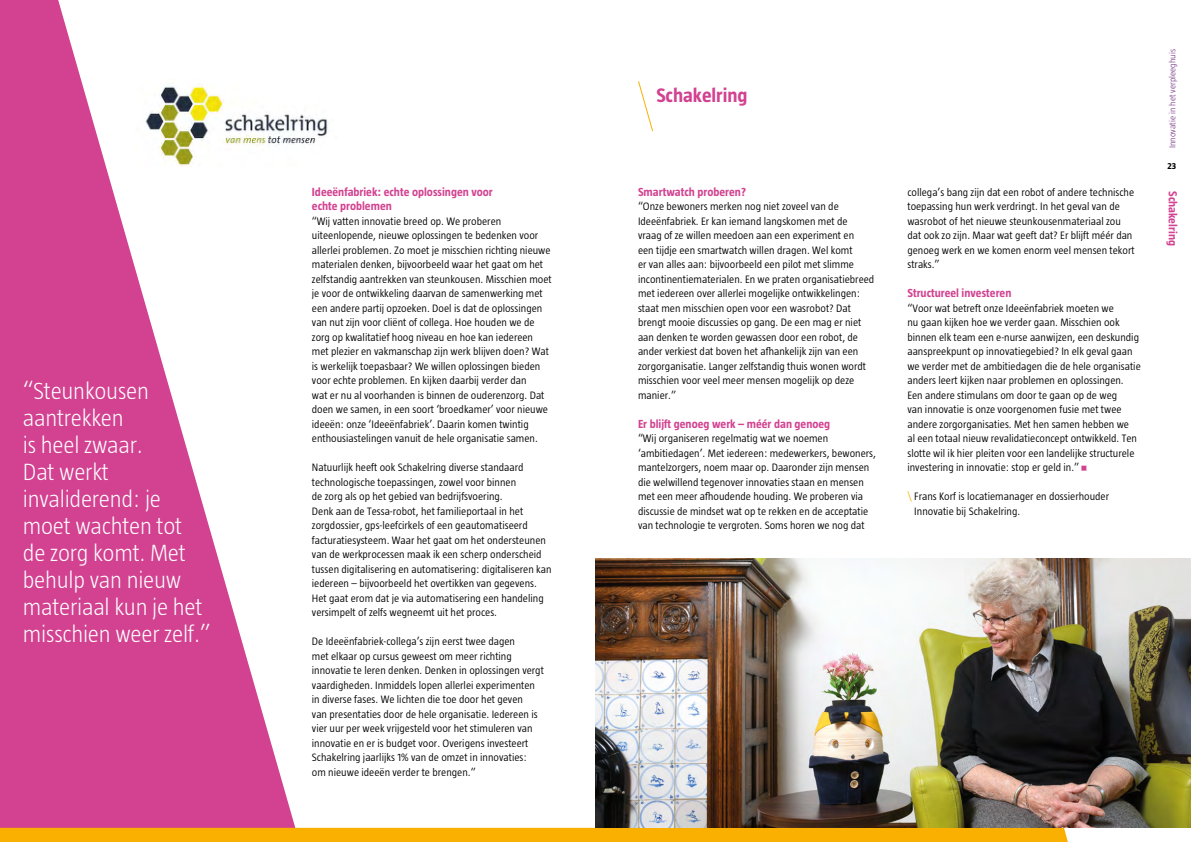
<style>
.page{position:relative;width:1191px;height:842px;background:#fff}
.page>*{position:absolute;margin:0;border:0;box-sizing:border-box;transform-origin:0 0}
.Quote_Klein{font:300 24px/27px "Taz";letter-spacing:-.01em;color:#fff}
.Organisatie{font:700 20px "Taz";color:#d24291}
.Kopje{font:700 12px/14.5px "Taz";color:#d24291}
.Brood{font:300 11px/14.5px "Taz";color:#000}
.t1{font:300 9px "Taz";color:#681f79}
.t2{font:700 9px "Taz";color:#000}
.s1{font-family:"ASD Formfont";font-weight:400;color:#d24291}
.s2{color:#f9b000}
</style>
<div class="page">
<div style="left:0;top:0;width:312px;height:842px;background:#d24291"></div>
<svg style="left:56px;top:0;width:539px;height:828px"></svg>
<div style="left:0;top:828px;width:1068px;height:14px;background:#f9b000"></div>
<svg style="left:638px;top:81px;width:15px;height:51px"></svg>
<img style="left:134px;top:80px;width:203px;height:86px">
<img style="left:595px;top:558px;width:596px;height:270px">
<p class="Quote_Klein" style="left:23px;top:377px;width:189px">“Steunkousen aantrekken<br>is heel zwaar.<br>Dat werkt invaliderend: je moet wachten tot de zorg komt. Met behulp van nieuw materiaal kun je het misschien weer zelf.”</p>
<p class="Kopje" style="left:312px;top:184px;width:182px">Ideeënfabriek: echte oplossingen voor echte problemen</p>
<p class="Brood" style="left:312px;top:213px;width:241px">“Wij vatten innovatie breed op. We proberen uiteenlopende, nieuwe oplossingen te bedenken voor allerlei problemen. Zo moet je misschien richting nieuwe materialen denken, bijvoorbeeld waar het gaat om het zelfstandig aantrekken van steunkousen. Misschien moet je voor de ontwikkeling daarvan de samenwerking met een andere partij opzoeken. Doel is dat de oplossingen van nut zijn voor cliënt of collega. Hoe houden we de zorg op kwalitatief hoog niveau en hoe kan iedereen met plezier en vakmanschap zijn werk blijven doen? Wat is werkelijk toepasbaar? We willen oplossingen bieden voor echte problemen. En kijken daarbij verder dan<br>wat er nu al voorhanden is binnen de ouderenzorg. Dat doen we samen, in een soort ‘broedkamer’ voor nieuwe ideeën: onze ‘Ideeënfabriek’. Daarin komen twintig enthousiastelingen vanuit de hele organisatie samen.</p>
<p class="Brood" style="left:312px;top:460px;width:241px">Natuurlijk heeft ook Schakelring diverse standaard technologische toepassingen, zowel voor binnen<br>de zorg als op het gebied van bedrijfsvoering.<br>Denk aan de Tessa-robot, het familieportaal in het zorgdossier, gps-leefcirkels of een geautomatiseerd facturatiesysteem. Waar het gaat om het ondersteunen van de werkprocessen maak ik een scherp onderscheid tussen digitalisering en automatisering: digitaliseren kan iedereen – bijvoorbeeld het overtikken van gegevens.<br>Het gaat erom dat je via automatisering een handeling versimpelt of zelfs wegneemt uit het proces.</p>
<p class="Brood" style="left:312px;top:634px;width:233px">De Ideeënfabriek-collega’s zijn eerst twee dagen<br>met elkaar op cursus geweest om meer richting innovatie te leren denken. Denken in oplossingen vergt vaardigheden. Inmiddels lopen allerlei experimenten in diverse fases. We lichten die toe door het geven<br>van presentaties door de hele organisatie. Iedereen is vier uur per week vrijgesteld voor het stimuleren van innovatie en er is budget voor. Overigens investeert Schakelring jaarlijks 1% van de omzet in innovaties:<br>om nieuwe ideeën verder te brengen.”</p>
<h3 class="Organisatie" style="left:656px;top:84px;width:93px">Schakelring</h3>
<p class="Kopje" style="left:638px;top:184px;width:109px">Smartwatch proberen?</p>
<p class="Brood" style="left:638px;top:199px;width:238px">“Onze bewoners merken nog niet zoveel van de Ideeënfabriek. Er kan iemand langskomen met de<br>vraag of ze willen meedoen aan een experiment en<br>een tijdje een smartwatch willen dragen. Wel komt<br>er van alles aan: bijvoorbeeld een pilot met slimme incontinentiematerialen. En we praten organisatiebreed met iedereen over allerlei mogelijke ontwikkelingen: staat men misschien open voor een wasrobot? Dat brengt mooie discussies op gang. De een mag er niet aan denken te worden gewassen door een robot, de ander verkiest dat boven het afhankelijk zijn van een zorgorganisatie. Langer zelfstandig thuis wonen wordt misschien voor veel meer mensen mogelijk op deze manier.”</p>
<p class="Kopje" style="left:638px;top:416px;width:194px">Er blijft genoeg werk – méér dan genoeg</p>
<p class="Brood" style="left:638px;top:431px;width:239px">“Wij organiseren regelmatig wat we noemen ‘ambitiedagen’. Met iedereen: medewerkers, bewoners, mantelzorgers, noem maar op. Daaronder zijn mensen die welwillend tegenover innovaties staan en mensen met een meer afhoudende houding. We proberen via discussie de mindset wat op te rekken en de acceptatie van technologie te vergroten. Soms horen we nog dat</p>
<p class="Brood" style="left:907px;top:184px;width:229px">collega’s bang zijn dat een robot of andere technische toepassing hun werk verdringt. In het geval van de wasrobot of het nieuwe steunkousenmateriaal zou dat ook zo zijn. Maar wat geeft dat? Er blijft méér dan genoeg werk en we komen enorm veel mensen tekort straks.”</p>
<p class="Kopje" style="left:907px;top:286px;width:105px">Structureel investeren</p>
<p class="Brood" style="left:907px;top:300px;width:235px">“Voor wat betreft onze Ideeënfabriek moeten we<br>nu gaan kijken hoe we verder gaan. Misschien ook binnen elk team een e-nurse aanwijzen, een deskundig aanspreekpunt op innovatiegebied? In elk geval gaan we verder met de ambitiedagen die de hele organisatie anders leert kijken naar problemen en oplossingen.<br>Een andere stimulans om door te gaan op de weg<br>van innovatie is onze voorgenomen fusie met twee andere zorgorganisaties. Met hen samen hebben we<br>al een totaal nieuw revalidatieconcept ontwikkeld. Ten slotte wil ik hier pleiten voor een landelijke structurele investering in innovatie: stop er geld in.” <span class="s1">•</span></p>
<p class="Brood" style="left:914px;top:489px;width:196px;text-indent:-7px"><span class="s2">\</span> Frans Korf is locatiemanager en dossierhouder<br>Innovatie bij Schakelring.</p>
<p class="t1" style="left:1167px;top:148px;width:100px;rotate:-90deg">Innovatie in het verpleeghuis</p>
<p class="t2" style="left:1167px;top:161px;width:10px">23</p>
<p class="Kopje" style="left:1180px;top:191px;width:56px;rotate:90deg">Schakelring</p>
</div>
